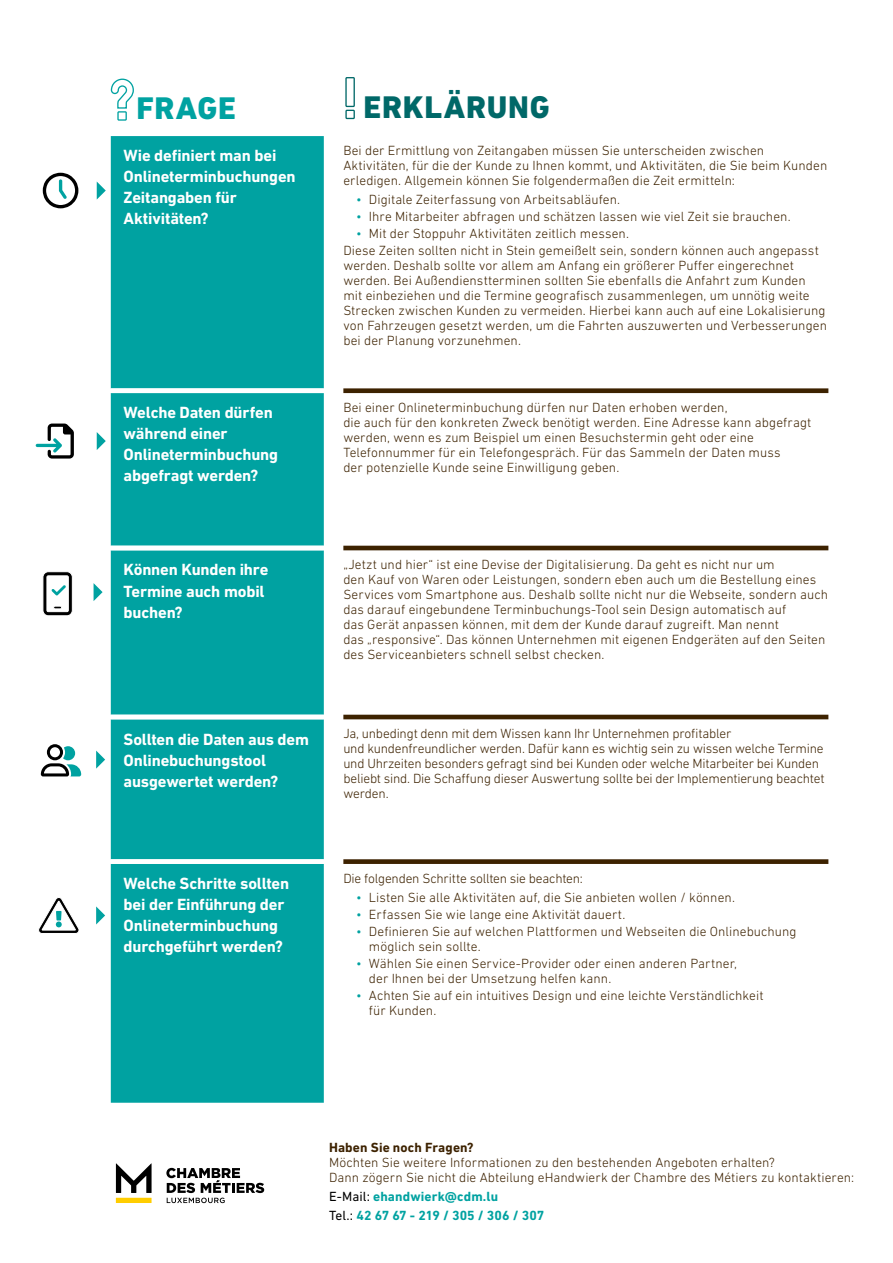
<style>
.page{position:relative;width:893px;height:1263px;background:#fff}
.page>*{position:absolute;margin:0;border:0;box-sizing:border-box;transform-origin:0 0}
.t1{font:800 31.95px "DIN Next LT Pro";letter-spacing:.025em;color:#006868}
.t2{font:800 31.95px "DIN Next LT Pro";letter-spacing:.02em;color:#00a2a1}
.t3{font:700 16.5px/21px "DIN Next LT Pro";letter-spacing:-.01em;color:#fff}
.t4{font:300 13.5px/15px "DIN Next LT Pro";letter-spacing:.005em;color:#3d2200}
.t5{font:300 13.5px/15px "DIN Next LT Pro";letter-spacing:-.015em;color:#3d2200}
.t6{font:700 13.5px/19.2px "DIN Next LT Pro";letter-spacing:.005em;color:#00a2a1}
.t7{font:700 13.5px "DIN Next LT Pro";letter-spacing:.01em;color:#3d2200}
.s1{color:#00a2a1}
.s2{font-weight:400;color:#000}
</style>
<div class="page">
<svg style="left:110px;top:78px;width:24px;height:31px"></svg>
<div style="left:117px;top:111px;width:10px;height:10px;border:1px solid #00a2a1"></div>
<svg style="left:345px;top:77px;width:10px;height:31px"></svg>
<div style="left:345px;top:110px;width:10px;height:9px;border:1px solid #006868"></div>
<div style="left:111px;top:136px;width:213px;height:967px;background:#00a2a1"></div>
<div style="left:111px;top:388px;width:213px;height:476px;background:#00a2a1"></div>
<svg style="left:343px;top:388px;width:485px;height:476px"></svg>
<svg style="left:97px;top:182px;width:9px;height:18px"></svg>
<svg style="left:97px;top:432px;width:9px;height:18px"></svg>
<svg style="left:116px;top:1163px;width:36px;height:30px"></svg>
<div style="left:116px;top:1198px;width:36px;height:5px;background:#ffcd00"></div>
<svg style="left:166px;top:1168px;width:98px;height:35px"></svg>
<svg style="left:96px;top:750px;width:9px;height:19px"></svg>
<svg style="left:94px;top:583px;width:9px;height:18px"></svg>
<svg style="left:96px;top:906px;width:9px;height:18px"></svg>
<svg style="left:38px;top:897px;width:41px;height:37px"></svg>
<svg style="left:43px;top:571px;width:30px;height:45px"></svg>
<svg style="left:43px;top:173px;width:35px;height:35px"></svg>
<svg style="left:36px;top:423px;width:38px;height:36px"></svg>
<svg style="left:41px;top:744px;width:40px;height:32px"></svg>
<h1 class="t2" style="left:136px;top:89px;width:101px">FRAGE</h1>
<h1 class="t1" style="left:364px;top:89px;width:188px">ERKLÄRUNG</h1>
<p class="t3" style="left:124px;top:145px;width:174px">Wie definiert man bei<br>Onlineterminbuchungen<br>Zeitangaben für<br>Aktivitäten?</p>
<p class="t4" style="left:343px;top:142px;width:485px">Bei der Ermittlung von Zeitangaben müssen Sie unterscheiden zwischen<br>Aktivitäten, für die der Kunde zu Ihnen kommt, und Aktivitäten, die Sie beim Kunden erledigen. Allgemein können Sie folgendermaßen die Zeit ermitteln:</p>
<p class="t4" style="left:356px;top:192px;width:266px"><span class="s1">•</span> Digitale Zeiterfassung von Arbeitsabläufen.</p>
<p class="t4" style="left:356px;top:209px;width:436px"><span class="s1">•</span> Ihre Mitarbeiter abfragen und schätzen lassen wie viel Zeit sie brauchen.</p>
<p class="t4" style="left:343px;top:225px;width:477px;line-height:17.1px;text-indent:13px"><span class="s1">•</span> Mit der Stoppuhr Aktivitäten zeitlich messen.<br>Diese Zeiten sollten nicht in Stein gemeißelt sein, sondern können auch angepasst</p>
<p class="t4" style="left:343px;top:258px;width:485px">werden. Deshalb sollte vor allem am Anfang ein größerer Puffer eingerechnet werden. Bei Außendienstterminen sollten Sie ebenfalls die Anfahrt zum Kunden mit einbeziehen und die Termine geografisch zusammenlegen, um unnötig weite Strecken zwischen Kunden zu vermeiden. Hierbei kann auch auf eine Lokalisierung von Fahrzeugen gesetzt werden, um die Fahrten auszuwerten und Verbesserungen bei der Planung vorzunehmen.</p>
<p class="t3" style="left:124px;top:402px;width:156px">Welche Daten dürfen während einer<br>Onlineterminbuchung abgefragt werden?</p>
<p class="t4" style="left:343px;top:399px;width:470px">Bei einer Onlineterminbuchung dürfen nur Daten erhoben werden,<br>die auch für den konkreten Zweck benötigt werden. Eine Adresse kann abgefragt werden, wenn es zum Beispiel um einen Besuchstermin geht oder eine Telefonnummer für ein Telefongespräch. Für das Sammeln der Daten muss<br>der potenzielle Kunde seine Einwilligung geben.</p>
<p class="t3" style="left:124px;top:559px;width:146px">Können Kunden ihre<br>Termine auch mobil buchen?</p>
<p class="t4" style="left:343px;top:557px;width:486px">„Jetzt und hier“ ist eine Devise der Digitalisierung. Da geht es nicht nur um<br>den Kauf von Waren oder Leistungen, sondern eben auch um die Bestellung eines Services vom Smartphone aus. Deshalb sollte nicht nur die Webseite, sondern auch das darauf eingebundene Terminbuchungs-Tool sein Design automatisch auf<br>das Gerät anpassen können, mit dem der Kunde darauf zugreift. Man nennt<br>das „responsive“. Das können Unternehmen mit eigenen Endgeräten auf den Seiten des Serviceanbieters schnell selbst checken.</p>
<p class="t3" style="left:124px;top:728px;width:187px">Sollten die Daten aus dem<br>Onlinebuchungstool ausgewertet werden?</p>
<p class="t5" style="left:343px;top:726px;width:483px">Ja, unbedingt denn mit dem Wissen kann Ihr Unternehmen profitabler<br>und kundenfreundlicher werden. Dafür kann es wichtig sein zu wissen welche Termine und Uhrzeiten besonders gefragt sind bei Kunden oder welche Mitarbeiter bei Kunden beliebt sind. Die Schaffung dieser Auswertung sollte bei der Implementierung beachtet werden.</p>
<p class="t3" style="left:124px;top:873px;width:167px">Welche Schritte sollten bei der Einführung der<br>Onlineterminbuchung durchgeführt werden?</p>
<p class="t5" style="left:343px;top:870px;width:241px">Die folgenden Schritte sollten sie beachten:</p>
<p class="t4" style="left:356px;top:889px;width:380px"><span class="s1">•</span> Listen Sie alle Aktivitäten auf, die Sie anbieten wollen / können.</p>
<p class="t4" style="left:356px;top:907px;width:271px"><span class="s1">•</span> Erfassen Sie wie lange eine Aktivität dauert.</p>
<p class="t4" style="left:369px;top:924px;width:429px;text-indent:-13px"><span class="s1">•</span> Definieren Sie auf welchen Plattformen und Webseiten die Onlinebuchung möglich sein sollte.</p>
<p class="t4" style="left:369px;top:956px;width:370px;text-indent:-13px"><span class="s1">•</span> Wählen Sie einen Service-Provider oder einen anderen Partner, der Ihnen bei der Umsetzung helfen kann.</p>
<p class="t4" style="left:369px;top:988px;width:396px;text-indent:-13px"><span class="s1">•</span> Achten Sie auf ein intuitives Design und eine leichte Verständlichkeit für Kunden.</p>
<p class="t7" style="left:329px;top:1139px;width:146px">Haben Sie noch Fragen?</p>
<p class="t4" style="left:329px;top:1155px;width:526px">Möchten Sie weitere Informationen zu den bestehenden Angeboten erhalten?<br>Dann zögern Sie nicht die Abteilung eHandwierk der Chambre des Métiers zu kontaktieren:</p>
<p class="t6" style="left:329px;top:1187px;width:217px"><span class="s2">E-Mail:</span> ehandwierk@cdm.lu<br><span class="s2">Tel.:</span> 42 67 67 - 219 / 305 / 306 / 307</p>
</div>
